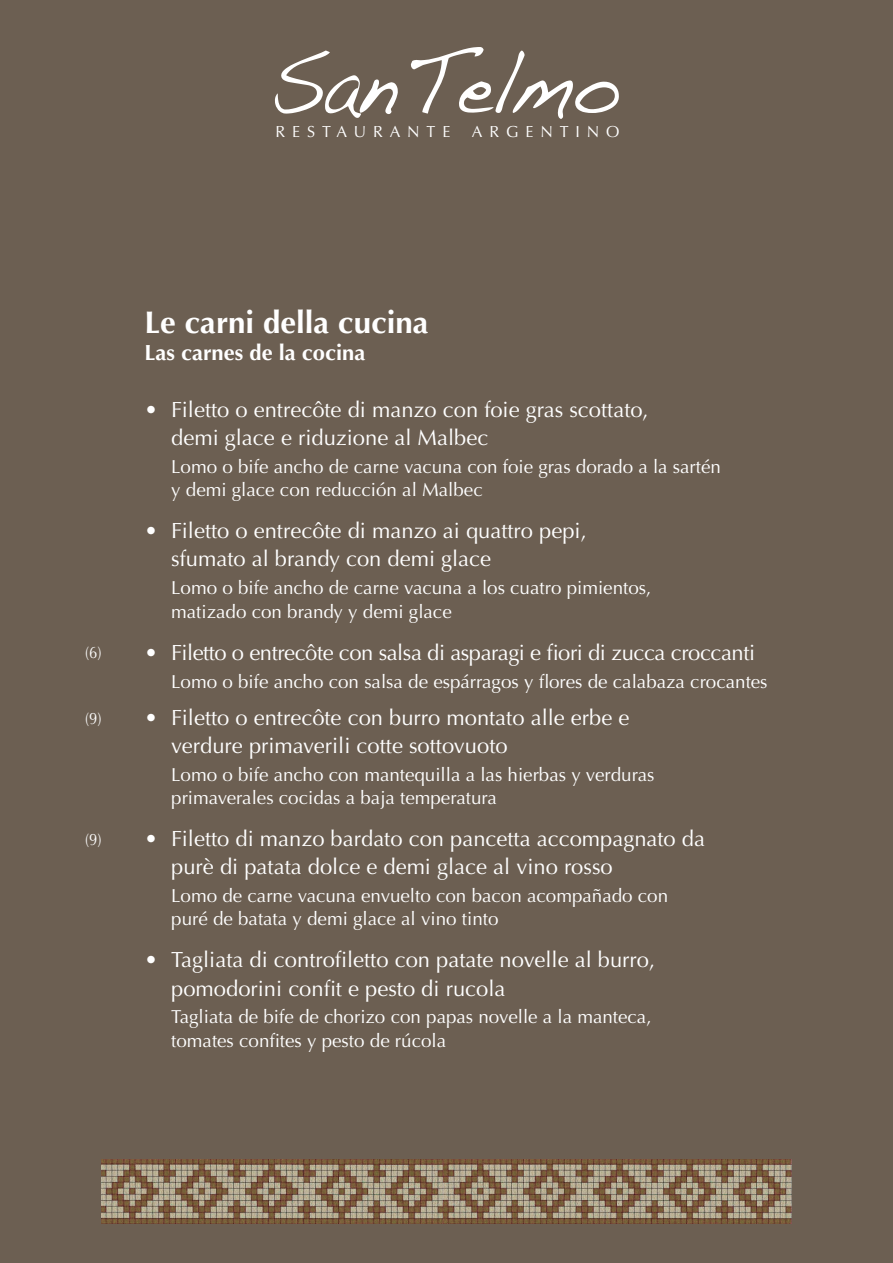
<style>
.page{position:relative;width:893px;height:1263px;background:#6c5f52}
.page>*{position:absolute;margin:0;border:0;box-sizing:border-box;transform-origin:0 0}
.t1{font:700 31.35px "Optima";color:#fff}
.t2{font:21.9px/28.2px "Optima";color:#fff}
.t3{font:21.9px "Optima";letter-spacing:-.02em;color:#fff}
.t4{font:700 21.9px "Optima";color:#fff}
.t5{font:18.75px/23.2px "Optima";color:#fff}
.t6{font:16.5px "Optima";color:#fff;scale:.9 1}
.t7{font:16.05px "Optima";letter-spacing:.43em;color:#fff}
</style>
<div class="page">
<svg style="left:275px;top:50px;width:123px;height:68px"></svg>
<svg style="left:411px;top:47px;width:208px;height:72px"></svg>
<img style="left:102px;top:1159px;width:689px;height:64px">
<p class="t7" style="left:276px;top:123px;width:176px">RESTAURANTE</p>
<p class="t7" style="left:472px;top:123px;width:149px">ARGENTINO</p>
<p class="t6" style="left:85px;top:643px;width:20px">(6)</p>
<p class="t6" style="left:85px;top:709px;width:20px">(9)</p>
<p class="t6" style="left:85px;top:830px;width:20px">(9)</p>
<h1 class="t1" style="left:145px;top:304px;width:285px">Le carni della cucina</h1>
<p class="t4" style="left:145px;top:340px;width:222px">Las carnes de la cocina</p>
<p class="t2" style="left:171px;top:396px;width:479px;text-indent:-27px">• Filetto o entrecôte di manzo con foie gras scottato, demi glace e riduzione al Malbec</p>
<p class="t5" style="left:171px;top:455px;width:551px">Lomo o bife ancho de carne vacuna con foie gras dorado a la sartén y demi glace con reducción al Malbec</p>
<p class="t2" style="left:171px;top:517px;width:417px;text-indent:-27px">• Filetto o entrecôte di manzo ai quattro pepi, sfumato al brandy con demi glace</p>
<p class="t5" style="left:171px;top:577px;width:482px">Lomo o bife ancho de carne vacuna a los cuatro pimientos, matizado con brandy y demi glace</p>
<p class="t3" style="left:145px;top:639px;width:612px">• Filetto o entrecôte con salsa di asparagi e fiori di zucca croccanti</p>
<p class="t5" style="left:171px;top:670px;width:598px">Lomo o bife ancho con salsa de espárragos y flores de calabaza crocantes</p>
<p class="t2" style="left:171px;top:703px;width:460px;text-indent:-27px">• Filetto o entrecôte con burro montato alle erbe e verdure primaverili cotte sottovuoto</p>
<p class="t5" style="left:171px;top:763px;width:485px">Lomo o bife ancho con mantequilla a las hierbas y verduras primaverales cocidas a baja temperatura</p>
<p class="t2" style="left:171px;top:825px;width:535px;text-indent:-27px">• Filetto di manzo bardato con pancetta accompagnato da purè di patata dolce e demi glace al vino rosso</p>
<p class="t5" style="left:171px;top:884px;width:498px">Lomo de carne vacuna envuelto con bacon acompañado con puré de batata y demi glace al vino tinto</p>
<p class="t2" style="left:171px;top:946px;width:485px;text-indent:-27px">• Tagliata di controfiletto con patate novelle al burro, pomodorini confit e pesto di rucola</p>
<p class="t5" style="left:171px;top:1006px;width:482px">Tagliata de bife de chorizo con papas novelle a la manteca, tomates confites y pesto de rúcola</p>
</div>
